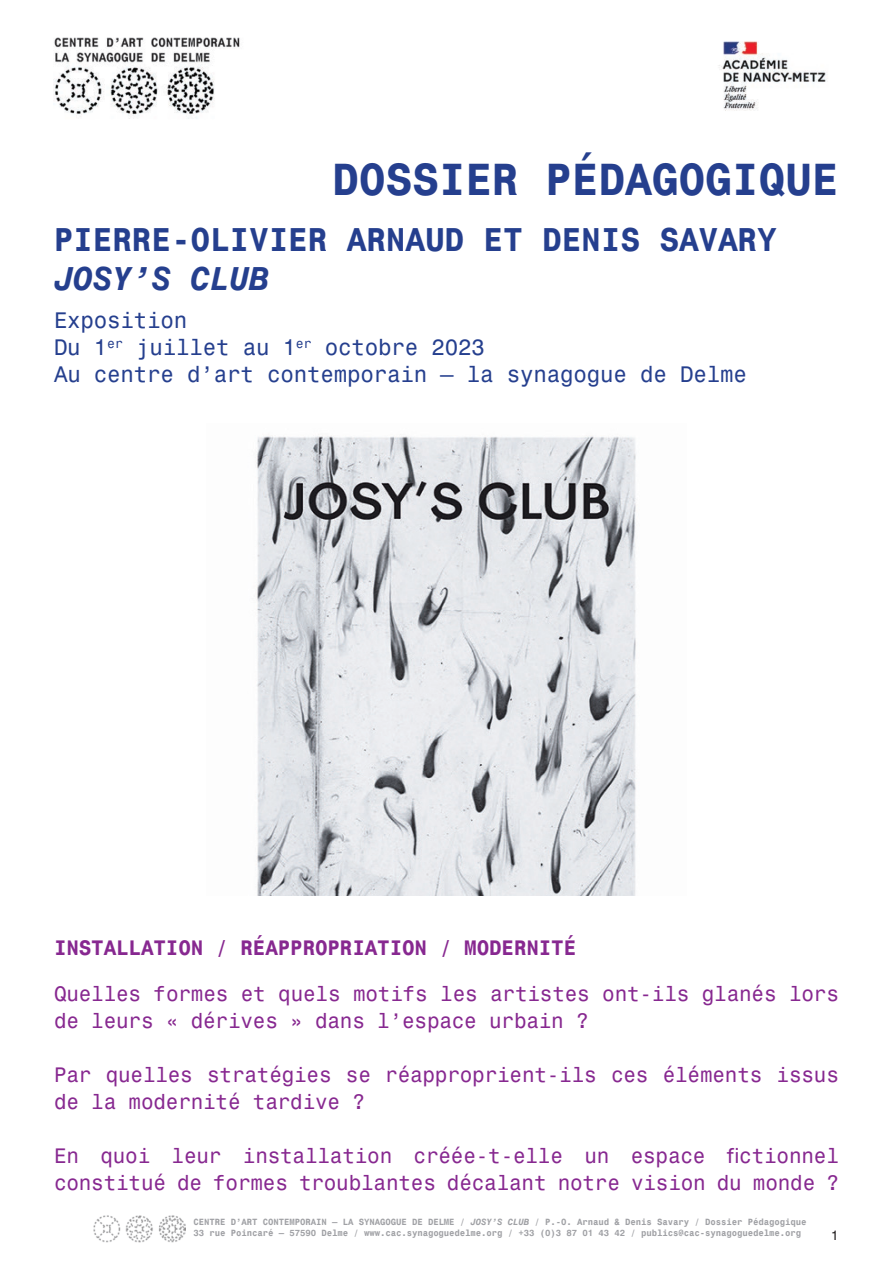
<style>
.page{position:relative;width:893px;height:1263px;background:#fff}
.page>*{position:absolute;margin:0;border:0;box-sizing:border-box;transform-origin:0 0}
.t1{font:700 45px "Monospace 821 BT";letter-spacing:-.01em;color:#253f8e}
.t2{font:700 33px "Monospace 821 BT";letter-spacing:-.01em;color:#253f8e}
.t3{font:italic 700 33px "Monospace 821 BT";letter-spacing:-.01em;color:#253f8e}
.t4{font:22.5px/27px "Monospace 821 BT";letter-spacing:-.01em;color:#253f8e}
.t5{font:21px/27px "Monospace 821 BT";letter-spacing:-.01em;color:#872890}
.t6{font:700 21px "Monospace 821 BT";letter-spacing:-.01em;color:#872890}
.t7{font:13.5px "Monospace 821 BT";color:#231f20}
.t8{font:700 9px/10.8px "Monospace 821 BT";letter-spacing:-.01em;color:#a0a1a5}
.s1{font-style:italic}
</style>
<div class="page">
<img style="left:93px;top:1215px;width:92px;height:27px">
<img style="left:54px;top:37px;width:186px;height:82px">
<img style="left:718px;top:41px;width:110px;height:70px">
<img style="left:256px;top:435px;width:380px;height:460px">
<h1 class="t1" style="left:332px;top:152px;width:508px">DOSSIER PÉDAGOGIQUE</h1>
<h2 class="t2" style="left:54px;top:219px;width:725px">PIERRE-OLIVIER ARNAUD ET DENIS SAVARY</h2>
<h2 class="t3" style="left:54px;top:258px;width:217px">JOSY’S CLUB</h2>
<p class="t4" style="left:54px;top:306px;width:694px">Exposition<br>Du 1<sup>er</sup> juillet au 1<sup>er</sup> octobre 2023<br>Au centre d’art contemporain – la synagogue de Delme</p>
<p class="t6" style="left:54px;top:935px;width:524px">INSTALLATION / RÉAPPROPRIATION / MODERNITÉ</p>
<p class="t5" style="left:54px;top:980px;width:786px">Quelles formes et quels motifs les artistes ont-ils glanés lors de leurs « dérives » dans l’espace urbain ?</p>
<p class="t5" style="left:54px;top:1061px;width:786px">Par quelles stratégies se réapproprient-ils ces éléments issus de la modernité tardive ?</p>
<p class="t5" style="left:54px;top:1142px;width:786px">En quoi leur installation créée-t-elle un espace fictionnel constitué de formes troublantes décalant notre vision du monde ?</p>
<p class="t8" style="left:194px;top:1216px;width:614px">CENTRE D’ART CONTEMPORAIN – LA SYNAGOGUE DE DELME / <span class="s1">JOSY’S CLUB</span> / P.-O. Arnaud &amp; Denis Savary / Dossier Pédagogique<br>33 rue Poincaré – 57590 Delme / www.cac.synagoguedelme.org / +33 (0)3 87 01 43 42 / publics@cac-synagoguedelme.org</p>
<p class="t7" style="left:831px;top:1227px;width:10px">1</p>
</div>
